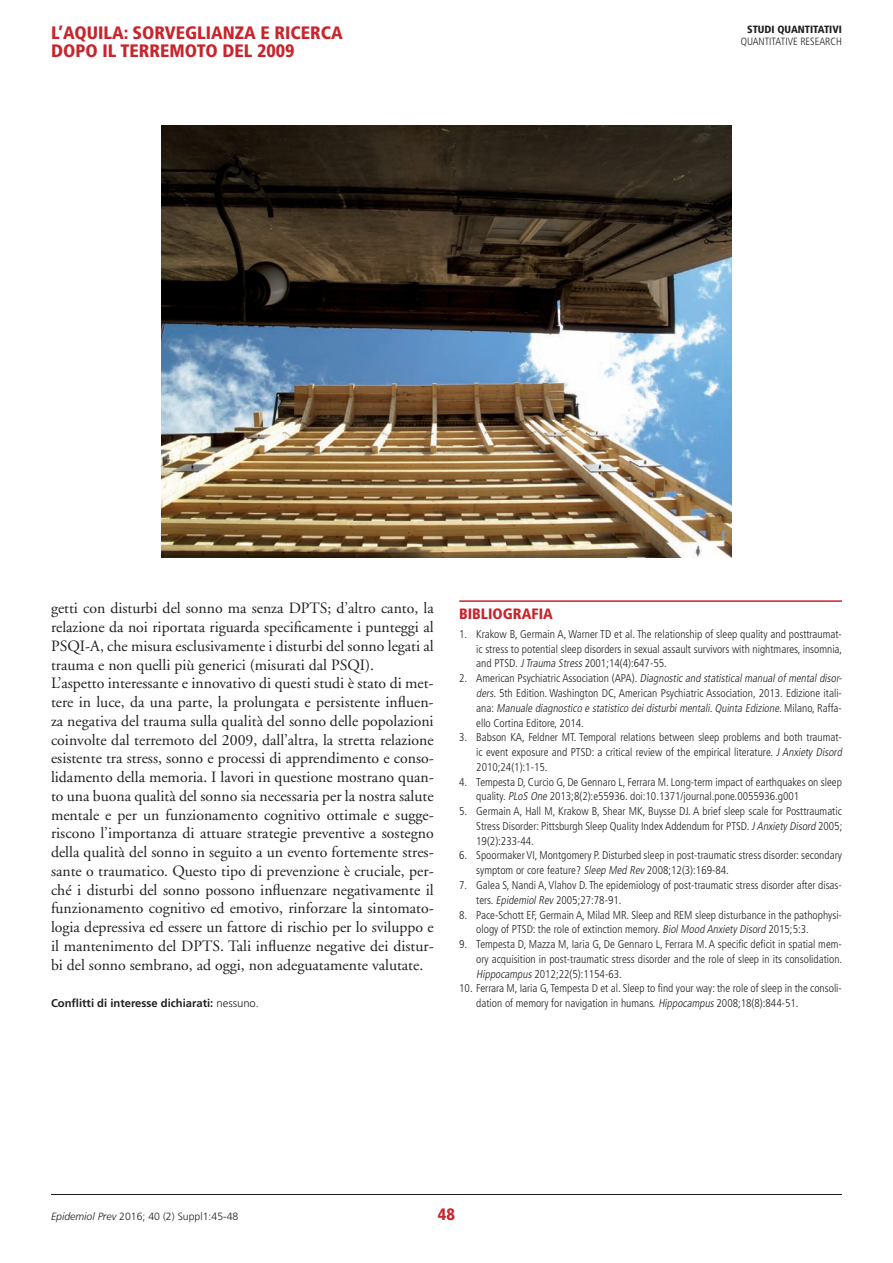
<style>
.page{position:relative;width:893px;height:1263px;background:#fff}
.page>*{position:absolute;margin:0;border:0;box-sizing:border-box;transform-origin:0 0}
.t1{font:900 condensed 18px/18px "Frutiger";color:#c8242b}
.t2{font:900 condensed 16.5px "Frutiger";color:#c8242b}
.t3{font:15.75px/18.8px "Adobe Garamond";color:#231f20}
.t4{font:900 condensed 15px "Frutiger";color:#c8242b}
.t5{font:300 condensed 11.25px/14.7px "Frutiger";color:#231f20}
.t6{font:italic 300 condensed 11.25px "Frutiger";color:#231f20}
.t7{font:700 11.25px "Frutiger";color:#231f20}
.t8{font:300 10.5px "Frutiger";color:#231f20}
.t9{font:300 condensed 10.5px "Frutiger";color:#231f20}
.t10{font:900 condensed 10.5px "Frutiger";color:#231f20}
.s1{font-weight:300}
.s2{font-style:italic}
.s3{font-style:normal}
</style>
<div class="page">
<hr style="left:51px;top:1194px;width:791px;height:1px;background:#231f20">
<hr style="left:459px;top:600px;width:383px;height:2px;background:#c8242b">
<img style="left:162px;top:126px;width:569px;height:432px">
<h1 class="t1" style="left:51px;top:24px;width:293px">L’AQUILA: SORVEGLIANZA E RICERCA<br>DOPO IL TERREMOTO DEL 2009</h1>
<p class="t10" style="left:747px;top:23px;width:96px">STUDI QUANTITATIVI</p>
<p class="t9" style="left:741px;top:36px;width:103px">QUANTITATIVE RESEARCH</p>
<p class="t3" style="left:51px;top:599px;width:384px">getti con disturbi del sonno ma senza DPTS ; d’altro canto, la relazione da noi riportata riguarda specificamente i punteggi al PSQI-A, che misura esclusivamente i disturbi del sonno legati al trauma e non quelli più generici (misurati dal PSQI).<br>L’aspetto interessante e innovativo di questi studi è stato di met&shy;tere in luce, da una parte, la prolungata e persistente influen&shy;za negativa del trauma sulla qualità del sonno delle popolazioni coinvolte dal terremoto del 2009, dall’altra, la stretta relazione esistente tra stress, sonno e processi di apprendimento e conso&shy;lidamento della memoria. I lavori in questione mostrano quan&shy;to una buona qualità del sonno sia necessaria per la nostra salute mentale e per un funzionamento cognitivo ottimale e sugge&shy;riscono l’importanza di attuare strategie preventive a sostegno della qualità del sonno in seguito a un evento fortemente stres&shy;sante o traumatico. Questo tipo di prevenzione è cruciale, per&shy;ché i disturbi del sonno possono influenzare negativamente il funzionamento cognitivo ed emotivo, rinforzare la sintomato&shy;logia depressiva ed essere un fattore di rischio per lo sviluppo e il mantenimento del DPTS . Tali influenze negative dei distur&shy;bi del sonno sembrano, ad oggi, non adeguatamente valutate.</p>
<p class="t7" style="left:51px;top:997px;width:209px">Conflitti di interesse dichiarati: <span class="s1">nessuno.</span></p>
<h3 class="t4" style="left:459px;top:605px;width:95px">BIBLIOGRAFIA</h3>
<p class="t5" style="left:459px;top:627px;width:384px">1. Krakow B, Germain A, Warner TD et al. The relationship of sleep quality and posttraumat-</p>
<p class="t5" style="left:476px;top:642px;width:368px">ic stress to potential sleep disorders in sexual assault survivors with nightmares, insomnia,</p>
<p class="t5" style="left:476px;top:656px;width:192px">and PTSD. <span class="s2">JTrauma Stress</span> 2001;14(4):647-55.</p>
<p class="t6" style="left:459px;top:672px;width:386px"><span class="s3">2 . A m e r i ca n P syc h i a t r i c Ass o c i a t i o n (A PA) .</span> Diagnostic and statisticalmanualofmentaldisor-</p>
<p class="t5" style="left:476px;top:686px;width:367px"><span class="s2">ders</span>. 5th Edition. Washington DC, American Psychiatric Association, 2013. Edizione itali-</p>
<p class="t6" style="left:476px;top:701px;width:367px"><span class="s3">a n a :</span> Manuale diagnostico e statistico deidisturbimentali.Quinta Edizione<span class="s3">. M i l a n o, R a ffa -</span></p>
<p class="t5" style="left:476px;top:715px;width:109px">ello Cortina Editore, 2014.</p>
<p class="t5" style="left:476px;top:730px;width:369px;text-indent:-17px">3. Babson KA, Feldner MT. Temporal relations between sleep problems and both traumat&shy;ic event exposure and PTSD: a critical review of the empirical literature. <span class="s2">J Anxiety Disord<br></span>2010;24(1):1-15.</p>
<p class="t5" style="left:476px;top:774px;width:367px;text-indent:-17px">4. Tempesta D, Curcio G, De Gennaro L, Ferrara M. Long-term impact of earthquakes on sleep quality. <span class="s2">PLoS One</span> 2013;8(2):e55936. doi:10.1371/journal.pone.0055936.g001</p>
<p class="t5" style="left:476px;top:804px;width:368px;text-align:justify;text-indent:-17px">5. Germain A, Hall M, Krakow B, Shear MK, Buysse DJ. A brief sleep scale for Posttraumatic Stress Disorder: Pittsburgh Sleep Quality Index Addendum for PTSD. <span class="s2">JAnxiety Disord</span> 2005; 19(2):233-44.</p>
<p class="t5" style="left:476px;top:848px;width:367px;text-indent:-17px">6. Spoormaker VI, Montgomery P. Disturbed sleep in post-traumatic stress disorder: secondary symptom or core feature? <span class="s2">Sleep Med Rev</span> 2008;12(3):169-84.</p>
<p class="t5" style="left:476px;top:878px;width:367px;text-indent:-17px">7. Galea S, Nandi A, Vlahov D. The epidemiology of post-traumatic stress disorder after disas&shy;ters. <span class="s2">EpidemiolRev</span> 2005;27:78-91.</p>
<p class="t5" style="left:476px;top:907px;width:367px;text-indent:-17px">8. Pace-Schott EF, Germain A, Milad MR. Sleep and REM sleep disturbance in the pathophysi&shy;ology of PTSD: the role of extinction memory. <span class="s2">BiolMood Anxiety Disord</span> 2015;5:3.</p>
<p class="t5" style="left:476px;top:937px;width:368px;text-align:justify;text-indent:-17px">9. Tempesta D, Mazza M, Iaria G, De Gennaro L, Ferrara M. A specific deficit in spatial mem&shy;ory acquisition in post-traumatic stress disorder and the role of sleep in its consolidation.<br><span class="s2">Hippocampus</span> 2012;22(5):1154-63.</p>
<p class="t5" style="left:476px;top:981px;width:367px;text-indent:-17px">10. Ferrara M, Iaria G, Tempesta D et al. Sleep to find your way: the role of sleep in the consoli&shy;dation of memory for navigation in humans. <span class="s2">Hippocampus</span> 2008;18(8):844-51.</p>
<p class="t8" style="left:51px;top:1211px;width:189px"><span class="s2">Epidemiol Prev</span> 2016; 40 (2) Suppl1:45-48</p>
<h2 class="t2" style="left:438px;top:1205px;width:19px">48</h2>
</div>
